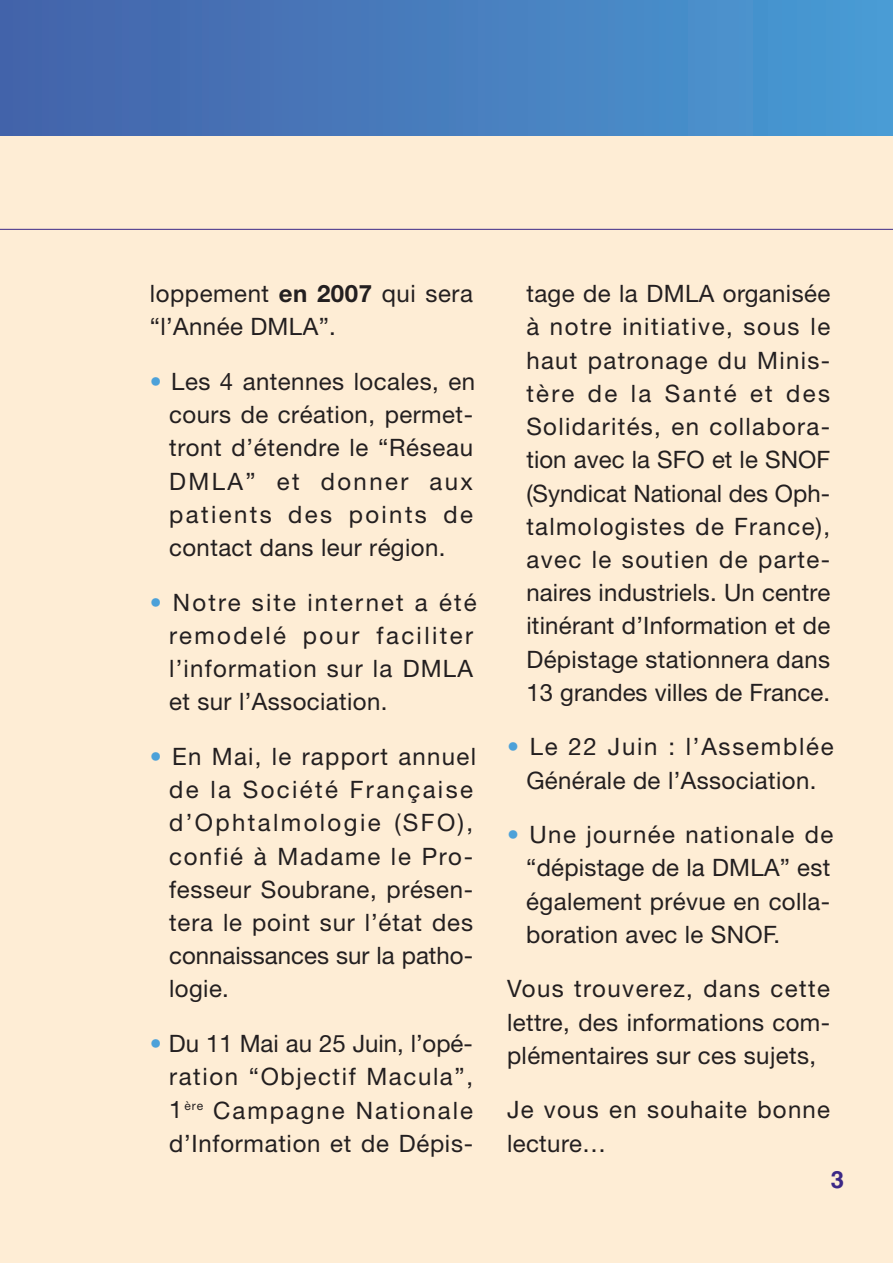
<style>
.page{position:relative;width:893px;height:1263px;background:#fff}
.page>*{position:absolute;margin:0;border:0;box-sizing:border-box;transform-origin:0 0}
.t1{font:24px/33.3px "Helvetica Neue";letter-spacing:.025em;color:#231f20;text-align:justify}
.t2{font:24px/33.3px "Helvetica Neue";letter-spacing:.055em;color:#231f20}
.t3{font:24px/33.3px "Helvetica Neue";letter-spacing:.09em;color:#231f20}
.t4{font:700 24px "Helvetica";color:#3c2886}
.s1{font-weight:700}
.s2{color:#4ca1d9}
</style>
<div class="page">
<div style="left:0;top:0;width:893px;height:136px;background:linear-gradient(to right,#4561a9,#4a9bd4)"></div>
<div style="left:0;top:137px;width:893px;height:1126px;background:#feedd5"></div>
<hr style="left:0;top:229px;width:893px;height:1px;background:#3c2886">
<p class="t1" style="left:150px;top:279px;width:325px">loppement <span class="s1">en 2007</span> qui sera “l’Année DMLA”.</p>
<p class="t1" style="left:169px;top:367px;width:307px;text-indent:-19px"><span class="s2">•</span> Les 4 antennes locales, en cours de création, permet&shy;tront d’étendre le “Réseau DMLA” et donner aux patients des points de contact dans leur région.</p>
<p class="t3" style="left:169px;top:588px;width:309px;text-indent:-19px"><span class="s2">•</span> Notre site internet a été remodelé pour faciliter l’information sur la DMLA et sur l’Association.</p>
<p class="t2" style="left:169px;top:742px;width:308px;text-indent:-19px"><span class="s2">•</span> En Mai, le rapport annuel de la Société Française d’Ophtalmologie (SFO), confié à Madame le Pro&shy;fesseur Soubrane, présen&shy;tera le point sur l’état des connaissances sur la patho&shy;logie.</p>
<p class="t1" style="left:169px;top:1029px;width:305px;text-indent:-19px"><span class="s2">•</span> Du 11 Mai au 25 Juin, l’opé&shy;ration “Objectif Macula”, 1<sup>ère</sup> Campagne Nationale d’Information et de Dépis-</p>
<p class="t1" style="left:526px;top:279px;width:305px">tage de la DMLA organisée à notre initiative, sous le haut patronage du Minis&shy;tère de la Santé et des Solidarités, en collabora&shy;tion avec la SFO et le SNOF (Syndicat National des Oph&shy;talmologistes de France), avec le soutien de parte&shy;naires industriels. Un centre itinérant d’Information et de Dépistage stationnera dans 13 grandes villes de France.</p>
<p class="t1" style="left:507px;top:733px;width:328px;text-align:center"><span class="s2">•</span> Le 22 Juin : l’Assemblée<br>Générale de l’Association.</p>
<p class="t1" style="left:526px;top:820px;width:309px;text-align:left;text-indent:-19px"><span class="s2">•</span> Une journée nationale de “dépistage de la DMLA” est également prévue en colla&shy;boration avec le SNOF.</p>
<p class="t1" style="left:507px;top:975px;width:325px">Vous trouverez, dans cette lettre, des informations com&shy;plémentaires sur ces sujets,</p>
<p class="t2" style="left:507px;top:1096px;width:325px">Je vous en souhaite bonne lecture…</p>
<p class="t4" style="left:831px;top:1170px;width:15px">3</p>
</div>
